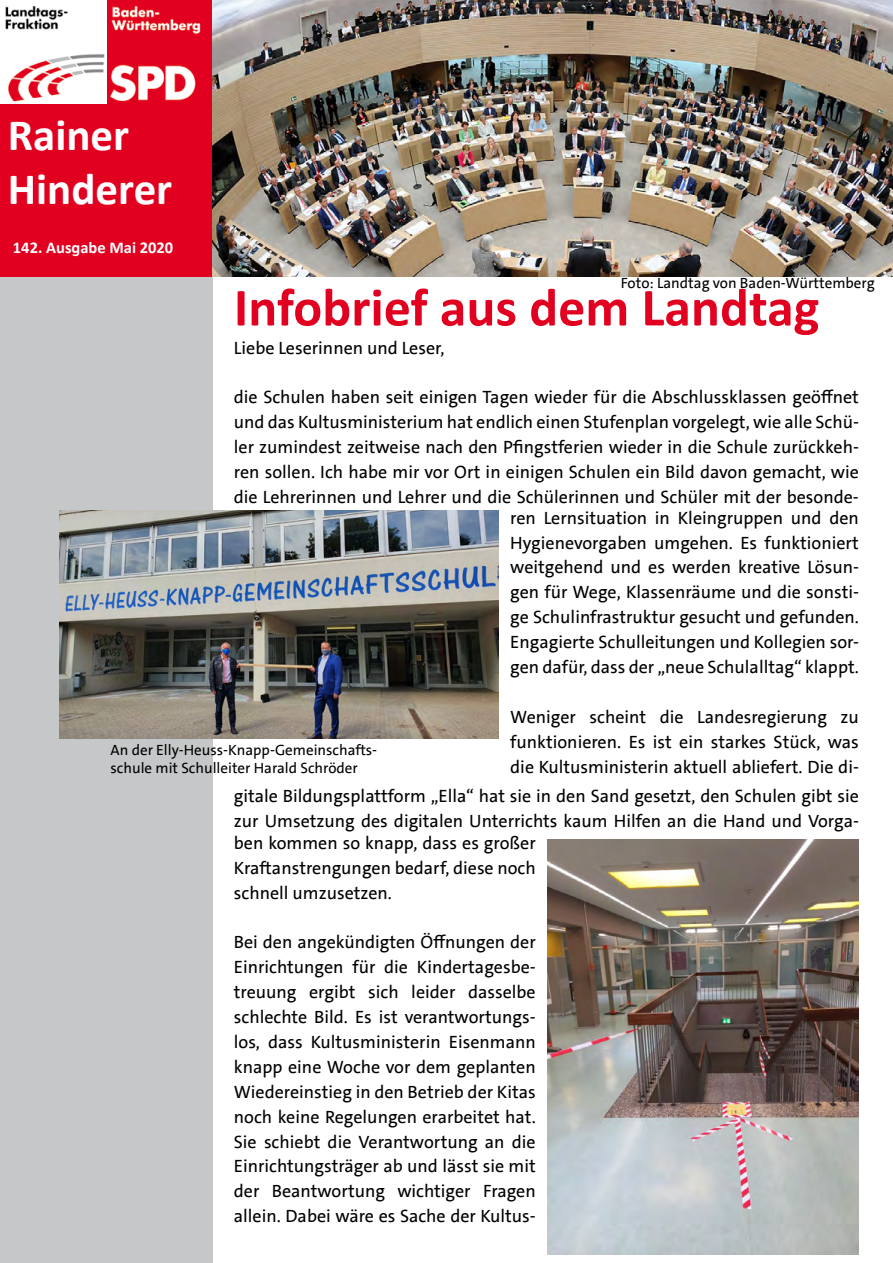
<style>
.page{position:relative;width:893px;height:1263px;background:#fff}
.page>*{position:absolute;margin:0;border:0;box-sizing:border-box;transform-origin:0 0}
.t1{font:700 54px "Calibri";color:#e20020}
.t2{font:700 45px/54px "Calibri";color:#fff}
.t3{font:18px/24.9px "SPD The Sans";color:#000;text-align:justify}
.t4{font:700 16.5px "Calibri";color:#fff}
.t5{font:15px/18px "SPD The Sans";color:#000}
</style>
<div class="page">
<div style="left:0;top:276px;width:213px;height:987px;background:#c6c7c8"></div>
<div style="left:0;top:0;width:213px;height:276px;background:#e20020"></div>
<div style="left:0;top:0;width:106px;height:104px;background:#fff"></div>
<img style="left:5px;top:6px;width:100px;height:96px">
<img style="left:110px;top:0;width:103px;height:106px">
<img style="left:213px;top:0;width:680px;height:276px">
<img style="left:60px;top:510px;width:439px;height:228px">
<img style="left:548px;top:840px;width:311px;height:414px">
<h2 class="t2" style="left:8px;top:108px;width:166px">Rainer<br>Hinderer</h2>
<p class="t4" style="left:13px;top:235px;width:162px">142. Ausgabe Mai 2020</p>
<p class="t5" style="left:621px;top:274px;width:255px">Foto: Landtag von Baden-Württemberg</p>
<h1 class="t1" style="left:234px;top:269px;width:587px">Infobrief aus dem Landtag</h1>
<p class="t3" style="left:234px;top:335px;width:212px">Liebe Leserinnen und Leser,</p>
<p class="t3" style="left:234px;top:385px;width:627px">die Schulen haben seit einigen Tagen wieder für die Abschlussklassen geöffnet und das Kultusministerium hat endlich einen Stufenplan vorgelegt, wie alle Schü&shy;ler zumindest zeitweise nach den Pfingstferien wieder in die Schule zurückkeh&shy;ren sollen. Ich habe mir vor Ort in einigen Schulen ein Bild davon gemacht, wie die Lehrerinnen und Lehrer und die Schülerinnen und Schüler mit der besonde-</p>
<p class="t3" style="left:510px;top:505px;width:350px">ren Lernsituation in Kleingruppen und den Hygienevorgaben umgehen. Es funktioniert weitgehend und es werden kreative Lösun&shy;gen für Wege, Klassenräume und die sonsti&shy;ge Schulinfrastruktur gesucht und gefunden.<br>Engagierte Schulleitungen und Kollegien sor&shy;gen dafür, dass der „neue Schulalltag“ klappt.</p>
<p class="t3" style="left:510px;top:704px;width:350px">Weniger scheint die Landesregierung zu funktionieren. Es ist ein starkes Stück, was die Kultusministerin aktuell abliefert. Die di-</p>
<p class="t3" style="left:234px;top:783px;width:627px">gitale Bildungsplattform „Ella“ hat sie in den Sand gesetzt, den Schulen gibt sie zur Umsetzung des digitalen Unterrichts kaum Hilfen an die Hand und Vorga-</p>
<p class="t3" style="left:234px;top:830px;width:303px">ben kommen so knapp, dass es großer Kraftanstrengungen bedarf, diese noch schnell umzusetzen.</p>
<p class="t3" style="left:234px;top:930px;width:303px">Bei den angekündigten Öffnungen der Einrichtungen für die Kindertagesbe&shy;treuung ergibt sich leider dasselbe schlechte Bild. Es ist verantwortungs&shy;los, dass Kultusministerin Eisenmann knapp eine Woche vor dem geplanten Wiedereinstieg in den Betrieb der Kitas noch keine Regelungen erarbeitet hat.<br>Sie schiebt die Verantwortung an die Einrichtungsträger ab und lässt sie mit der Beantwortung wichtiger Fragen allein. Dabei wäre es Sache der Kultus-</p>
<p class="t5" style="left:111px;top:741px;width:268px">An der Elly-Heuss-Knapp-Gemeinschafts&shy;schule mit Schulleiter Harald Schröder</p>
</div>
